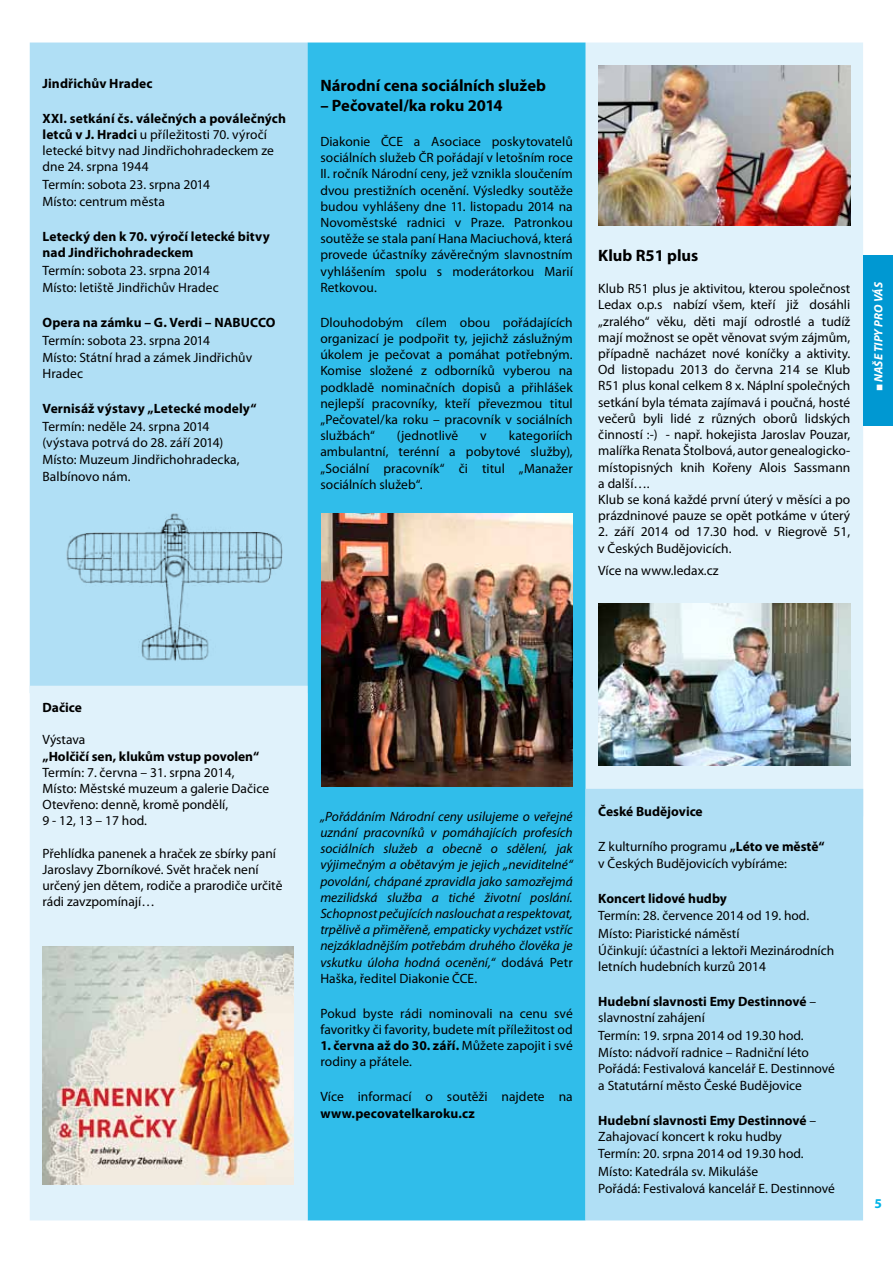
<style>
.page{position:relative;width:893px;height:1263px;background:#fff}
.page>*{position:absolute;margin:0;border:0;box-sizing:border-box;transform-origin:0 0}
.t1{font:700 16.5px "Myriad Pro";color:#000}
.t2{font:13.5px/16.2px "Myriad Pro";color:#000}
.t3{font:italic 13.5px/16.2px "Myriad Pro";color:#000;text-align:justify}
.t4{font:700 13.5px/16.2px "Myriad Pro";letter-spacing:.005em;color:#000}
.t5{font:700 13.5px "Myriad Pro";color:#00b3e7}
.t6{font:italic 700 12px "Myriad Pro";color:#fff}
.s1{font-weight:700}
.s2{font-family:"Arial";font-weight:400}
.s3{font-style:normal}
.s4{font-weight:400}
</style>
<div class="page">
<div style="left:30px;top:43px;width:278px;height:643px;background:#b0dff5"></div>
<div style="left:585px;top:43px;width:278px;height:746px;background:#e0f2fb"></div>
<div style="left:863px;top:255px;width:30px;height:170px;background:#0098d2"></div>
<img style="left:598px;top:66px;width:252px;height:159px">
<div style="left:308px;top:43px;width:277px;height:1177px;background:#30bdea"></div>
<div style="left:585px;top:789px;width:278px;height:431px;background:#b0dff5"></div>
<div style="left:30px;top:686px;width:278px;height:534px;background:#e0f2fb"></div>
<img style="left:43px;top:946px;width:251px;height:238px">
<img style="left:321px;top:513px;width:251px;height:274px">
<img style="left:61px;top:492px;width:233px;height:172px">
<img style="left:598px;top:603px;width:252px;height:162px">
<p class="t4" style="left:43px;top:75px;width:112px">Jindřichův Hradec</p>
<p class="t2" style="left:43px;top:110px;width:245px"><span class="s1">XXI. setkání čs. válečných a poválečných letců v J. Hradci</span> u příležitosti 70. výročí letecké bitvy nad Jindřichohradeckem ze dne 24. srpna 1944</p>
<p class="t2" style="left:43px;top:175px;width:169px;line-height:17.4px">Termín: sobota 23. srpna 2014<br>Místo: centrum města</p>
<p class="t4" style="left:43px;top:228px;width:229px">Letecký den k 70. výročí letecké bitvy nad Jindřichohradeckem</p>
<p class="t2" style="left:43px;top:261px;width:178px;line-height:17.4px">Termín: sobota 23. srpna 2014<br>Místo: letiště Jindřichův Hradec</p>
<p class="t4" style="left:43px;top:314px;width:234px">Opera na zámku – G. Verdi – NABUCCO</p>
<p class="t2" style="left:43px;top:331px;width:211px;line-height:17.4px">Termín: sobota 23. srpna 2014<br>Místo: Státní hrad a zámek Jindřichův</p>
<p class="t2" style="left:43px;top:365px;width:42px">Hradec</p>
<p class="t4" style="left:43px;top:400px;width:216px">Vernisáž výstavy „Letecké modely“</p>
<p class="t2" style="left:43px;top:418px;width:182px">Termín: neděle 24. srpna 2014 (výstava potrvá do 28. září 2014)</p>
<p class="t2" style="left:43px;top:452px;width:199px">Místo: Muzeum Jindřichohradecka,<br>Balbínovo nám.</p>
<p class="t1" style="left:320px;top:75px;width:227px">Národní cena sociálních služeb</p>
<p class="t1" style="left:320px;top:95px;width:184px">– Pečovatel/ka roku 2014</p>
<p class="t2" style="left:320px;top:133px;width:254px;text-align:justify">Diakonie ČCE a Asociace poskytovatelů sociálních služeb ČR pořádají v letošním roce II. ročník Národní ceny, jež vznikla sloučením dvou prestižních ocenění. Výsledky soutěže budou vyhlášeny dne 11. listopadu 2014 na Novoměstské radnici v Praze. Patronkou soutěže se stala paní Hana Maciuchová, která provede účastníky závěrečným slavnostním vyhlášením spolu s moderátorkou Marií Retkovou.</p>
<p class="t2" style="left:320px;top:314px;width:254px;text-align:justify">Dlouhodobým cílem obou pořádajících organizací je podpořit ty, jejichž záslužným úkolem je pečovat a pomáhat potřebným.<br>Komise složené z odborníků vyberou na podkladě nominačních dopisů a přihlášek nejlepší pracovníky, kteří převezmou titul „Pečovatel/ka roku – pracovník v sociálních službách“</p>
<p class="t2" style="left:320px;top:427px;width:254px;text-align:justify;text-indent:188px">kategoriích ambulantní, terénní a pobytové služby), „Sociální pracovník“ či titul „Manažer sociálních služeb“.</p>
<p class="t2" style="left:397px;top:427px;width:63px">(jednotlivě</p>
<p class="t2" style="left:480px;top:427px;width:8px">v</p>
<p class="t1" style="left:598px;top:245px;width:102px">Klub R51 plus</p>
<p class="t2" style="left:598px;top:280px;width:254px">Klub R51 plus je aktivitou, kterou společnost Ledax o.p.s nabízí všem, kteří již dosáhli „zralého“ věku, děti mají odrostlé a tudíž mají možnost se opět věnovat svým zájmům, případně nacházet nové koníčky a aktivity.<br>Od listopadu 2013 do června 214 se Klub R51 plus konal celkem 8 x. Náplní společných setkání byla témata zajímavá i poučná, hosté večerů byli lidé z různých oborů lidských činností :-) - např. hokejista Jaroslav Pouzar, malířka Renata Štolbová, autor genealogicko&shy;místopisných knih Kořeny Alois Sassmann a další….<br>Klub se koná každé první úterý v měsíci a po prázdninové pauze se opět potkáme v úterý</p>
<p class="t2" style="left:598px;top:523px;width:253px">2. září 2014 od 17.30 hod. v Riegrově 51, v Českých Budějovicích.</p>
<p class="t2" style="left:598px;top:562px;width:122px">Více na www.ledax.cz</p>
<p class="t6" style="left:871px;top:391px;width:111px;rotate:-90deg"><span class="s2">■</span> NAŠE TIPY PRO VÁS</p>
<p class="t4" style="left:43px;top:699px;width:41px">Dačice</p>
<p class="t2" style="left:43px;top:732px;width:44px">Výstava</p>
<p class="t4" style="left:43px;top:747px;width:218px">„Holčičí sen, klukům vstup povolen“</p>
<p class="t2" style="left:43px;top:764px;width:228px">Termín: 7. června – 31. srpna 2014,<br>Místo: Městské muzeum a galerie Dačice<br>Otevřeno: denně, kromě pondělí,<br>9 - 12, 13 – 17 hod.</p>
<p class="t2" style="left:43px;top:845px;width:241px">Přehlídka panenek a hraček ze sbírky paní Jaroslavy Zborníkové. Svět hraček není určený jen dětem, rodiče a prarodiče určitě rádi zavzpomínají…</p>
<p class="t3" style="left:320px;top:808px;width:254px">„Pořádáním Národní ceny usilujeme o veřejné uznání pracovníků v pomáhajících profesích sociálních služeb a obecně o sdělení, jak výjimečným a obětavým je jejich „neviditelné“ povolání, chápané zpravidla jako samozřejmá mezilidská služba a tiché životní poslání.<br>Schopnost pečujících naslouchat a respektovat, trpělivě a přiměřeně, empaticky vycházet vstříc nejzákladnějším potřebám druhého člověka je vskutku úloha hodná ocenění,“ <span class="s3">dodává Petr Haška, ředitel Diakonie ČCE.</span></p>
<p class="t2" style="left:320px;top:1005px;width:254px">Pokud byste rádi nominovali na cenu své favoritky či favority, budete mít příležitost od</p>
<p class="t2" style="left:320px;top:1037px;width:254px"><span class="s1">1. června až do 30. září.</span> Můžete zapojit i své rodiny a přátele.</p>
<p class="t2" style="left:320px;top:1088px;width:254px">Více informací o soutěži najdete na</p>
<p class="t4" style="left:320px;top:1104px;width:156px">www.pecovatelkaroku.cz</p>
<p class="t4" style="left:598px;top:803px;width:106px">České Budějovice</p>
<p class="t2" style="left:598px;top:838px;width:228px">Z kulturního programu <span class="s1">„Léto ve městě“ </span>v Českých Budějovicích vybíráme:</p>
<p class="t4" style="left:598px;top:889px;width:130px">Koncert lidové hudby</p>
<p class="t2" style="left:598px;top:906px;width:237px;line-height:17.4px">Termín: 28. července 2014 od 19. hod.<br>Místo: Piaristické náměstí<br>Účinkují: účastníci a lektoři Mezinárodních</p>
<p class="t2" style="left:598px;top:958px;width:169px">letních hudebních kurzů 2014</p>
<p class="t4" style="left:598px;top:993px;width:219px">Hudební slavnosti Emy Destinnové <span class="s4">– slavnostní zahájení</span></p>
<p class="t2" style="left:598px;top:1026px;width:212px;line-height:17.4px">Termín: 19. srpna 2014 od 19.30 hod.<br>Místo: nádvoří radnice – Radniční léto</p>
<p class="t2" style="left:598px;top:1061px;width:238px">Pořádá: Festivalová kancelář E. Destinnové a Statutární město České Budějovice</p>
<p class="t4" style="left:598px;top:1111px;width:219px">Hudební slavnosti Emy Destinnové <span class="s4">–<br>Zahajovací koncert k roku hudby</span></p>
<p class="t2" style="left:598px;top:1145px;width:238px;line-height:17.4px">Termín: 20. srpna 2014 od 19.30 hod.<br>Místo: Katedrála sv. Mikuláše<br>Pořádá: Festivalová kancelář E. Destinnové</p>
<p class="t5" style="left:874px;top:1195px;width:9px">5</p>
</div>
